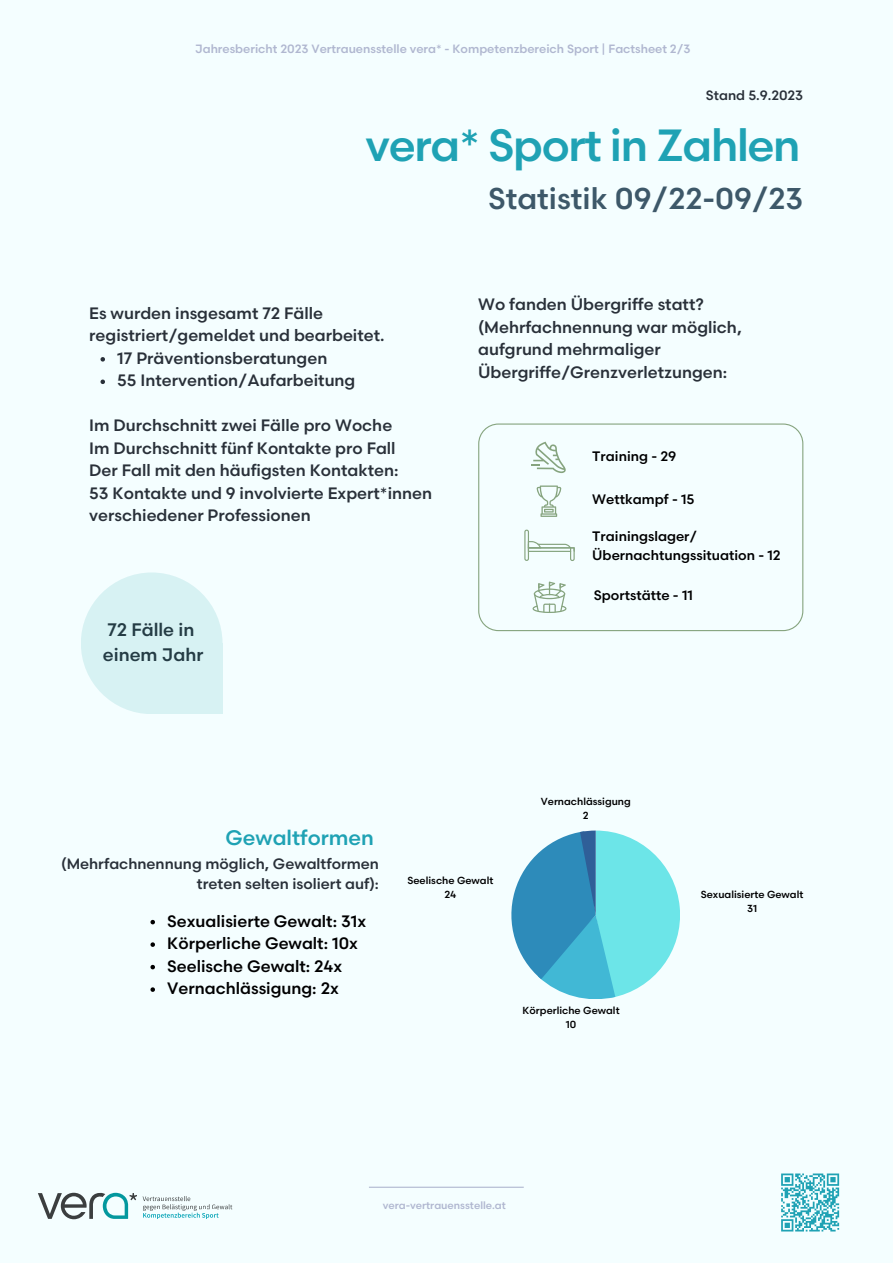
<style>
.page{position:relative;width:893px;height:1264px;background:#fff}
.page>*{position:absolute;margin:0;border:0;box-sizing:border-box;transform-origin:0 0}
.t1{font:500 45px "Scandia";letter-spacing:-.03em;color:#1fa2b4}
.t2{font:500 30px "Scandia";color:#3d5869}
.t3{font:500 21px "Scandia";color:#1fa2b4}
.t4{font:500 18.15px "Scandia";color:#293039}
.t5{font:500 16.5px/22.5px "Scandia";color:#293039}
.t6{font:500 16.5px "Scandia";color:#000}
.t7{font:500 15px/20.2px "Scandia";color:#293039;text-align:right}
.t8{font:500 13.65px "Scandia";color:#000}
.t9{font:500 13.5px "Scandia";color:#293039}
.t10{font:500 12px "Scandia";color:#b0b7d0}
.t11{font:500 10.5px "Scandia";color:#b0b7d0}
.t12{font:500 10.2px "Scandia";color:#000}
</style>
<div class="page">
<div style="left:0;top:0;width:892px;height:1262px;background:#f4feff"></div>
<div style="left:81px;top:572px;width:141px;height:142px;background:#d7f2f3;border-radius:50%"></div>
<div style="left:152px;top:643px;width:70px;height:71px;background:#d7f2f3"></div>
<svg style="left:478px;top:423px;width:325px;height:208px"></svg>
<svg style="left:531px;top:441px;width:35px;height:32px"></svg>
<svg style="left:536px;top:485px;width:25px;height:32px"></svg>
<svg style="left:524px;top:529px;width:50px;height:32px"></svg>
<svg style="left:532px;top:581px;width:34px;height:32px"></svg>
<svg style="left:100px;top:357px;width:5px;height:4px"></svg>
<svg style="left:100px;top:379px;width:5px;height:5px"></svg>
<svg style="left:511px;top:830px;width:169px;height:169px"></svg>
<svg style="left:150px;top:919px;width:5px;height:5px"></svg>
<svg style="left:150px;top:942px;width:5px;height:4px"></svg>
<svg style="left:150px;top:964px;width:5px;height:5px"></svg>
<svg style="left:150px;top:987px;width:5px;height:4px"></svg>
<svg style="left:781px;top:1173px;width:59px;height:59px"></svg>
<hr style="left:369px;top:1186px;width:154px;height:1px;background:#b0b7d0">
<svg style="left:38px;top:1192px;width:99px;height:27px"></svg>
<svg style="left:143px;top:1196px;width:89px;height:22px"></svg>
<p class="t10" style="left:195px;top:43px;width:497px">Jahresbericht 2023 Vertrauensstelle vera* - Kompetenzbereich Sport | Factsheet 2/3</p>
<p class="t9" style="left:706px;top:88px;width:99px">Stand 5.9.2023</p>
<p class="t1" style="left:365px;top:121px;width:436px">vera* Sport in Zahlen</p>
<p class="t5" style="left:89px;top:302px;width:297px">Es wurden insgesamt 72 Fälle registriert/gemeldet und bearbeitet.</p>
<p class="t5" style="left:117px;top:347px;width:211px">17 Präventionsberatungen</p>
<p class="t5" style="left:117px;top:370px;width:239px">55 Intervention/Aufarbeitung</p>
<p class="t5" style="left:89px;top:415px;width:304px">Im Durchschnitt zwei Fälle pro Woche</p>
<p class="t5" style="left:89px;top:437px;width:308px">Im Durchschnitt fünf Kontakte pro Fall</p>
<p class="t5" style="left:89px;top:460px;width:311px">Der Fall mit den häufigsten Kontakten:</p>
<p class="t5" style="left:89px;top:482px;width:344px">53 Kontakte und 9 involvierte Expert*innen verschiedener Professionen</p>
<p class="t4" style="left:107px;top:619px;width:88px">72 Fälle in</p>
<p class="t4" style="left:103px;top:644px;width:102px">einem Jahr</p>
<p class="t2" style="left:488px;top:182px;width:316px">Statistik 09/22-09/23</p>
<p class="t5" style="left:478px;top:294px;width:265px">Wo fanden Übergriffe statt? (Mehrfachnennung war möglich, aufgrund mehrmaliger<br>Übergriffe/Grenzverletzungen:</p>
<p class="t8" style="left:592px;top:448px;width:86px">Training - 29</p>
<p class="t8" style="left:592px;top:492px;width:104px">Wettkampf - 15</p>
<p class="t8" style="left:592px;top:528px;width:106px">Trainingslager/</p>
<p class="t8" style="left:592px;top:547px;width:190px">Übernachtungssituation - 12</p>
<p class="t8" style="left:593px;top:588px;width:101px">Sportstätte - 11</p>
<p class="t12" style="left:541px;top:796px;width:91px">Vernachlässigung</p>
<p class="t12" style="left:583px;top:810px;width:7px">2</p>
<p class="t3" style="left:225px;top:826px;width:150px">Gewaltformen</p>
<p class="t7" style="left:61px;top:854px;width:319px">(Mehrfachnennung möglich, Gewaltformen treten selten isoliert auf):</p>
<p class="t6" style="left:167px;top:911px;width:200px">Sexualisierte Gewalt: 31x</p>
<p class="t6" style="left:167px;top:934px;width:192px">Körperliche Gewalt: 10x</p>
<p class="t6" style="left:167px;top:956px;width:176px">Seelische Gewalt: 24x</p>
<p class="t6" style="left:167px;top:979px;width:173px">Vernachlässigung: 2x</p>
<p class="t12" style="left:407px;top:874px;width:87px">Seelische Gewalt</p>
<p class="t12" style="left:444px;top:888px;width:13px">24</p>
<p class="t12" style="left:522px;top:1004px;width:98px">Körperliche Gewalt</p>
<p class="t12" style="left:566px;top:1018px;width:12px">10</p>
<p class="t11" style="left:382px;top:1199px;width:125px">vera-vertrauensstelle.at</p>
<p class="t12" style="left:700px;top:889px;width:104px">Sexualisierte Gewalt</p>
<p class="t12" style="left:747px;top:903px;width:12px">31</p>
</div>
